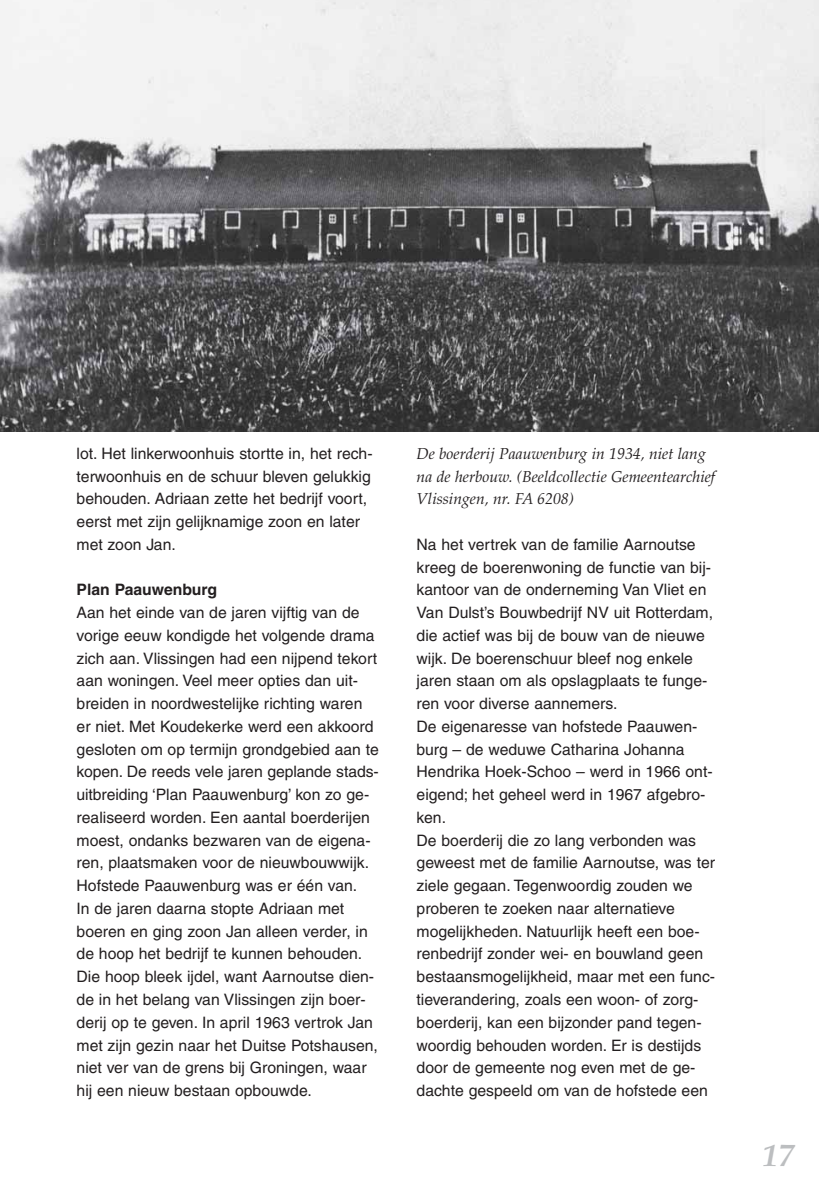
<style>
.page{position:relative;width:819px;height:1191px;background:#fff}
.page>*{position:absolute;margin:0;border:0;box-sizing:border-box;transform-origin:0 0}
.t1{font:italic 700 31.5px "Palatino";color:#bcbec0}
.t2{font:15.75px/22.8px "Helvetica";color:#231f20}
.t3{font:italic 15.75px/22.8px "Palatino";color:#231f20}
.t4{font:700 15.75px "Helvetica";color:#231f20}
</style>
<div class="page">
<img style="left:0;top:0;width:819px;height:432px">
<p class="t2" style="left:77px;top:443px;width:297px">lot. Het linkerwoonhuis stortte in, het rech&shy;terwoonhuis en de schuur bleven gelukkig behouden. Adriaan zette het bedrijf voort, eerst met zijn gelijknamige zoon en later met zoon Jan.</p>
<p class="t4" style="left:77px;top:584px;width:142px">Plan Paauwenburg</p>
<p class="t2" style="left:77px;top:602px;width:304px">Aan het einde van de jaren vijftig van de vorige eeuw kondigde het volgende drama zich aan. Vlissingen had een nijpend tekort aan woningen. Veel meer opties dan uit&shy;breiden in noordwestelijke richting waren er niet. Met Koudekerke werd een akkoord gesloten om op termijn grondgebied aan te kopen. De reeds vele jaren geplande stads&shy;uitbreiding ‘Plan Paauwenburg’ kon zo ge&shy;realiseerd worden. Een aantal boerderijen moest, ondanks bezwaren van de eigena&shy;ren, plaatsmaken voor de nieuwbouwwijk.<br>Hofstede Paauwenburg was er één van.<br>In de jaren daarna stopte Adriaan met boeren en ging zoon Jan alleen verder, in de hoop het bedrijf te kunnen behouden.<br>Die hoop bleek ijdel, want Aarnoutse dien&shy;de in het belang van Vlissingen zijn boer&shy;derij op te geven. In april 1963 vertrok Jan met zijn gezin naar het Duitse Potshausen, niet ver van de grens bij Groningen, waar hij een nieuw bestaan opbouwde.</p>
<p class="t3" style="left:416px;top:444px;width:300px">De boerderij Paauwenburg in 1934, niet lang na de herbouw. (Beeldcollectie Gemeentearchief<br>Vlissingen, nr. FA 6208)</p>
<p class="t2" style="left:416px;top:534px;width:300px">Na het vertrek van de familie Aarnoutse kreeg de boerenwoning de functie van bij&shy;kantoor van de onderneming Van Vliet en Van Dulst’s Bouwbedrijf NV uit Rotterdam, die actief was bij de bouw van de nieuwe wijk. De boerenschuur bleef nog enkele jaren staan om als opslagplaats te funge&shy;ren voor diverse aannemers.<br>De eigenaresse van hofstede Paauwen&shy;burg – de weduwe Catharina Johanna Hendrika Hoek-Schoo – werd in 1966 ont&shy;eigend; het geheel werd in 1967 afgebro&shy;ken.<br>De boerderij die zo lang verbonden was geweest met de familie Aarnoutse, was ter ziele gegaan. Tegenwoordig zouden we proberen te zoeken naar alternatieve mogelijkheden. Natuurlijk heeft een boe&shy;renbedrijf zonder wei- en bouwland geen bestaansmogelijkheid, maar met een func&shy;tieverandering, zoals een woon- of zorg&shy;boerderij, kan een bijzonder pand tegen&shy;woordig behouden worden. Er is destijds door de gemeente nog even met de ge&shy;dachte gespeeld om van de hofstede een</p>
<h1 class="t1" style="left:762px;top:1143px;width:33px">17</h1>
</div>
